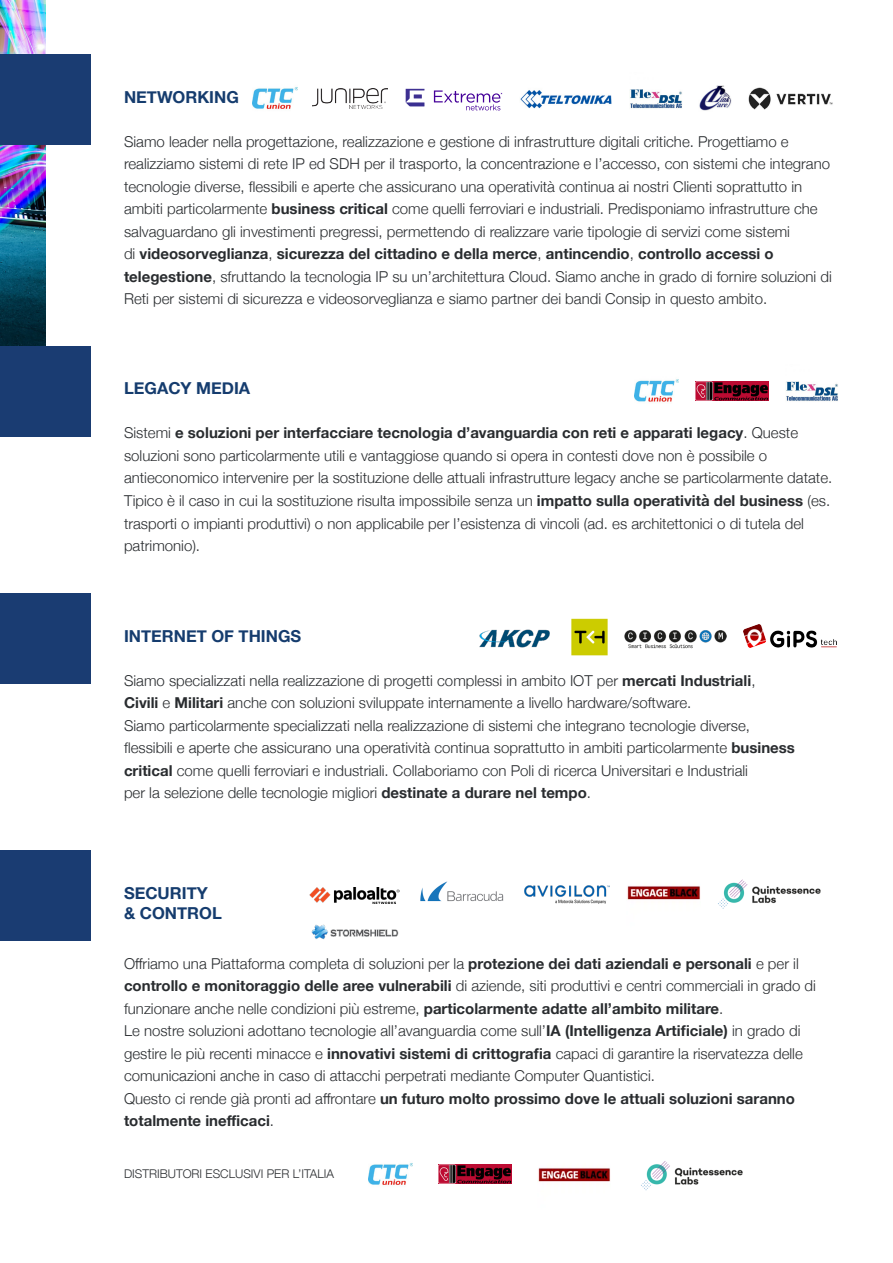
<style>
.page{position:relative;width:893px;height:1263px;background:#fff}
.page>*{position:absolute;margin:0;border:0;box-sizing:border-box;transform-origin:0 0}
.t1{font:700 16.5px "Helvetica Neue";color:#153c6e}
.t2{font:300 15px/22.5px "Helvetica Neue";color:#292c2f}
.t3{font:700 15px/22.5px "Helvetica Neue";color:#292c2f}
.t4{font:300 12px "Helvetica Neue";color:#292c2f}
.s1{font-weight:700}
.s2{font-weight:300}
</style>
<div class="page">
<img style="left:627px;top:886px;width:73px;height:14px">
<img style="left:718px;top:879px;width:103px;height:30px">
<img style="left:641px;top:1161px;width:102px;height:30px">
<img style="left:0;top:0;width:45px;height:346px">
<div style="left:0;top:55px;width:90px;height:90px;background:#1a3c72"></div>
<div style="left:0;top:346px;width:90px;height:90px;background:#1a3c72"></div>
<div style="left:0;top:593px;width:90px;height:90px;background:#1a3c72"></div>
<div style="left:0;top:851px;width:90px;height:90px;background:#1a3c72"></div>
<img style="left:253px;top:87px;width:44px;height:22px">
<img style="left:634px;top:379px;width:45px;height:23px">
<img style="left:313px;top:88px;width:75px;height:21px">
<img style="left:699px;top:85px;width:32px;height:26px">
<img style="left:525px;top:885px;width:85px;height:19px">
<img style="left:309px;top:887px;width:90px;height:17px">
<img style="left:312px;top:924px;width:87px;height:15px">
<svg style="left:434px;top:90px;width:68px;height:20px"></svg>
<svg style="left:406px;top:89px;width:18px;height:17px"></svg>
<img style="left:520px;top:90px;width:92px;height:19px">
<img style="left:630px;top:89px;width:52px;height:20px">
<img style="left:786px;top:381px;width:52px;height:21px">
<img style="left:695px;top:382px;width:74px;height:18px">
<img style="left:571px;top:618px;width:37px;height:38px">
<img style="left:624px;top:630px;width:103px;height:19px">
<img style="left:744px;top:625px;width:93px;height:23px">
<img style="left:479px;top:629px;width:71px;height:19px">
<img style="left:420px;top:881px;width:84px;height:21px">
<img style="left:369px;top:1163px;width:44px;height:22px">
<img style="left:438px;top:1165px;width:74px;height:19px">
<img style="left:538px;top:1168px;width:73px;height:14px">
<img style="left:748px;top:87px;width:85px;height:22px">
<p class="t1" style="left:124px;top:84px;width:116px">NETWORKING</p>
<p class="t2" style="left:124px;top:129px;width:709px">Siamo leader nella progettazione, realizzazione e gestione di infrastrutture digitali critiche. Progettiamo e realizziamo sistemi di rete IP ed SDH per il trasporto, la concentrazione e l’accesso, con sistemi che integrano tecnologie diverse, flessibili e aperte che assicurano una operatività continua ai nostri Clienti soprattutto in ambiti particolarmente <span class="s1">business critical</span> come quelli ferroviari e industriali. Predisponiamo infrastrutture che salvaguardano gli investimenti pregressi, permettendo di realizzare varie tipologie di servizi come sistemi<br>di <span class="s1">videosorveglianza</span>, <span class="s1">sicurezza del cittadino e della merce</span>, <span class="s1">antincendio</span>, <span class="s1">controllo accessi o telegestione</span>, sfruttando la tecnologia IP su un’architettura Cloud. Siamo anche in grado di fornire soluzioni di Reti per sistemi di sicurezza e videosorveglianza e siamo partner dei bandi Consip in questo ambito.</p>
<p class="t1" style="left:124px;top:375px;width:128px">LEGACY MEDIA</p>
<p class="t2" style="left:124px;top:421px;width:710px">Sistemi <span class="s1">e soluzioni per interfacciare tecnologia d’avanguardia con reti e apparati legacy</span>. Queste soluzioni sono particolarmente utili e vantaggiose quando si opera in contesti dove non è possibile o antieconomico intervenire per la sostituzione delle attuali infrastrutture legacy anche se particolarmente datate.</p>
<p class="t2" style="left:124px;top:488px;width:708px">Tipico è il caso in cui la sostituzione risulta impossibile senza un <span class="s1">impatto sulla operatività del business</span> (es. trasporti o impianti produttivi) o non applicabile per l’esistenza di vincoli (ad. es architettonici o di tutela del patrimonio).</p>
<p class="t1" style="left:124px;top:623px;width:179px">INTERNET OF THINGS</p>
<p class="t2" style="left:124px;top:668px;width:633px">Siamo specializzati nella realizzazione di progetti complessi in ambito IOT per <span class="s1">mercati Industriali</span>,</p>
<p class="t2" style="left:124px;top:691px;width:569px"><span class="s1">Civili</span> e <span class="s1">Militari</span> anche con soluzioni sviluppate internamente a livello hardware/software.</p>
<p class="t2" style="left:124px;top:713px;width:628px">Siamo particolarmente specializzati nella realizzazione di sistemi che integrano tecnologie diverse,</p>
<p class="t2" style="left:124px;top:736px;width:672px">flessibili e aperte che assicurano una operatività continua soprattutto in ambiti particolarmente <span class="s1">business critical</span> come quelli ferroviari e industriali. Collaboriamo con Poli di ricerca Universitari e Industriali</p>
<p class="t2" style="left:124px;top:781px;width:469px">per la selezione delle tecnologie migliori <span class="s1">destinate a durare nel tempo</span>.</p>
<p class="t1" style="left:124px;top:880px;width:85px">SECURITY</p>
<p class="t1" style="left:124px;top:900px;width:99px">&amp; CONTROL</p>
<p class="t2" style="left:124px;top:951px;width:693px">Offriamo una Piattaforma completa di soluzioni per la <span class="s1">protezione dei dati aziendali e personali</span> e per il <span class="s1">controllo e monitoraggio delle aree vulnerabili</span> di aziende, siti produttivi e centri commerciali in grado di funzionare anche nelle condizioni più estreme, <span class="s1">particolarmente adatte all’ambito militare</span>.</p>
<p class="t2" style="left:124px;top:1018px;width:680px">Le nostre soluzioni adottano tecnologie all’avanguardia come sull’<span class="s1">IA (Intelligenza Artificiale)</span> in grado di gestire le più recenti minacce e <span class="s1">innovativi sistemi di crittografia</span> capaci di garantire la riservatezza delle comunicazioni anche in caso di attacchi perpetrati mediante Computer Quantistici.</p>
<p class="t3" style="left:124px;top:1087px;width:672px"><span class="s2">Questo ci rende già pronti ad affrontare</span> un futuro molto prossimo dove le attuali soluzioni saranno totalmente inefficaci<span class="s2">.</span></p>
<p class="t4" style="left:124px;top:1164px;width:212px">DISTRIBUTORI ESCLUSIVI PER L’ITALIA</p>
</div>
